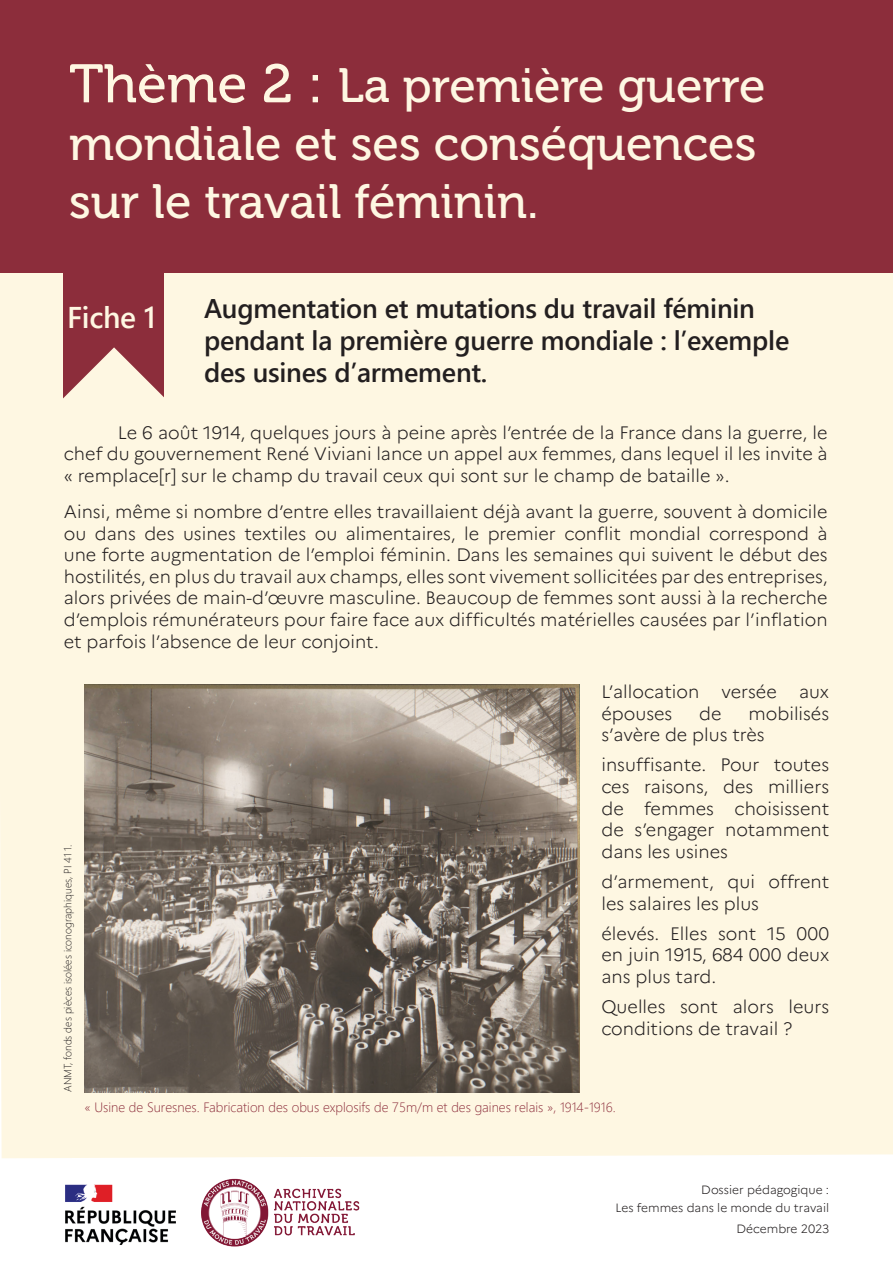
<style>
.page{position:relative;width:893px;height:1263px;background:#fff}
.page>*{position:absolute;margin:0;border:0;box-sizing:border-box;transform-origin:0 0}
.t1{font:48px/57.6px "Museo 500";color:#fef7e2}
.t2{font:700 30px "Yu Gothic UI";letter-spacing:-.01em;color:#fef7e2}
.t3{font:700 27px/32.4px "Yu Gothic UI";letter-spacing:-.01em;color:#231f20}
.t4{font:300 18px/21.6px "Marianne";color:#231f20}
.t5{font:300 13.5px "Yu Gothic UI";color:#8c2d3b}
.t6{font:300 12px/18px "Marianne";color:#231f20;text-align:right}
.t7{font:300 10.5px "Yu Gothic UI";color:#231f20}
.s1{font-size:54px}
</style>
<div class="page">
<div style="left:0;top:272px;width:893px;height:886px;background:#fef7e2"></div>
<div style="left:0;top:0;width:893px;height:272px;background:#8c2d3b"></div>
<div style="left:64px;top:270px;width:100px;height:129px;background:#8c2d3b"></div>
<svg style="left:60px;top:347px;width:108px;height:108px"></svg>
<img style="left:65px;top:1178px;width:295px;height:69px">
<img style="left:84px;top:685px;width:496px;height:407px">
<h1 class="t1" style="left:69px;top:58px;width:698px"><span class="s1">Thème 2 :</span> La première guerre mondiale et ses conséquences sur le travail féminin.</h1>
<h2 class="t2" style="left:67px;top:300px;width:90px">Fiche 1</h2>
<h3 class="t3" style="left:204px;top:292px;width:587px">Augmentation et mutations du travail féminin pendant la première guerre mondiale : l’exemple des usines d’armement.</h3>
<p class="t4" style="left:64px;top:420px;width:765px;text-align:right">Le 6 août 1914, quelques jours à peine après l’entrée de la France dans la guerre, le<br>chef du gouvernement René Viviani lance un appel aux femmes, dans lequel il les invite à</p>
<p class="t4" style="left:64px;top:463px;width:667px">« remplace[r] sur le champ du travail ceux qui sont sur le champ de bataille ».</p>
<p class="t4" style="left:64px;top:499px;width:765px;text-align:justify">Ainsi, même si nombre d’entre elles travaillaient déjà avant la guerre, souvent à domicile ou dans des usines textiles ou alimentaires, le premier conflit mondial correspond à une forte augmentation de l’emploi féminin. Dans les semaines qui suivent le début des hostilités, en plus du travail aux champs, elles sont vivement sollicitées par des entreprises, alors privées de main-d’œuvre masculine. Beaucoup de femmes sont aussi à la recherche d’emplois rémunérateurs pour faire face aux difficultés matérielles causées par l’inflation et parfois l’absence de leur conjoint.</p>
<p class="t4" style="left:601px;top:679px;width:229px">L’allocation versée aux épouses</p>
<p class="t4" style="left:601px;top:701px;width:229px;text-indent:147px">mobilisés s’avère de plus très</p>
<p class="t4" style="left:601px;top:753px;width:229px;text-align:justify">insuffisante. Pour toutes ces raisons, des milliers de femmes choisissent de s’engager notamment dans les usines</p>
<p class="t4" style="left:601px;top:869px;width:229px">d’armement, qui offrent les salaires les plus</p>
<p class="t4" style="left:601px;top:921px;width:229px;text-align:justify">élevés. Elles sont 15 000 en juin 1915, 684 000 deux ans plus tard.</p>
<p class="t4" style="left:601px;top:994px;width:229px">Quelles sont alors leurs conditions de travail ?</p>
<p class="t4" style="left:699px;top:701px;width:24px">de</p>
<p class="t7" style="left:58px;top:1092px;width:249px;rotate:-90deg">ANMT, fonds des pièces isolées iconographiques, PI 41 1.</p>
<p class="t5" style="left:84px;top:1094px;width:533px">« Usine de Suresnes. Fabrication des obus explosifs de 75m/m et des gaines relais », 1914-1916.</p>
<p class="t6" style="left:615px;top:1179px;width:215px">Dossier pédagogique :<br>Les femmes dans le monde du travail</p>
<p class="t6" style="left:736px;top:1219px;width:94px">Décembre 2023</p>
</div>
